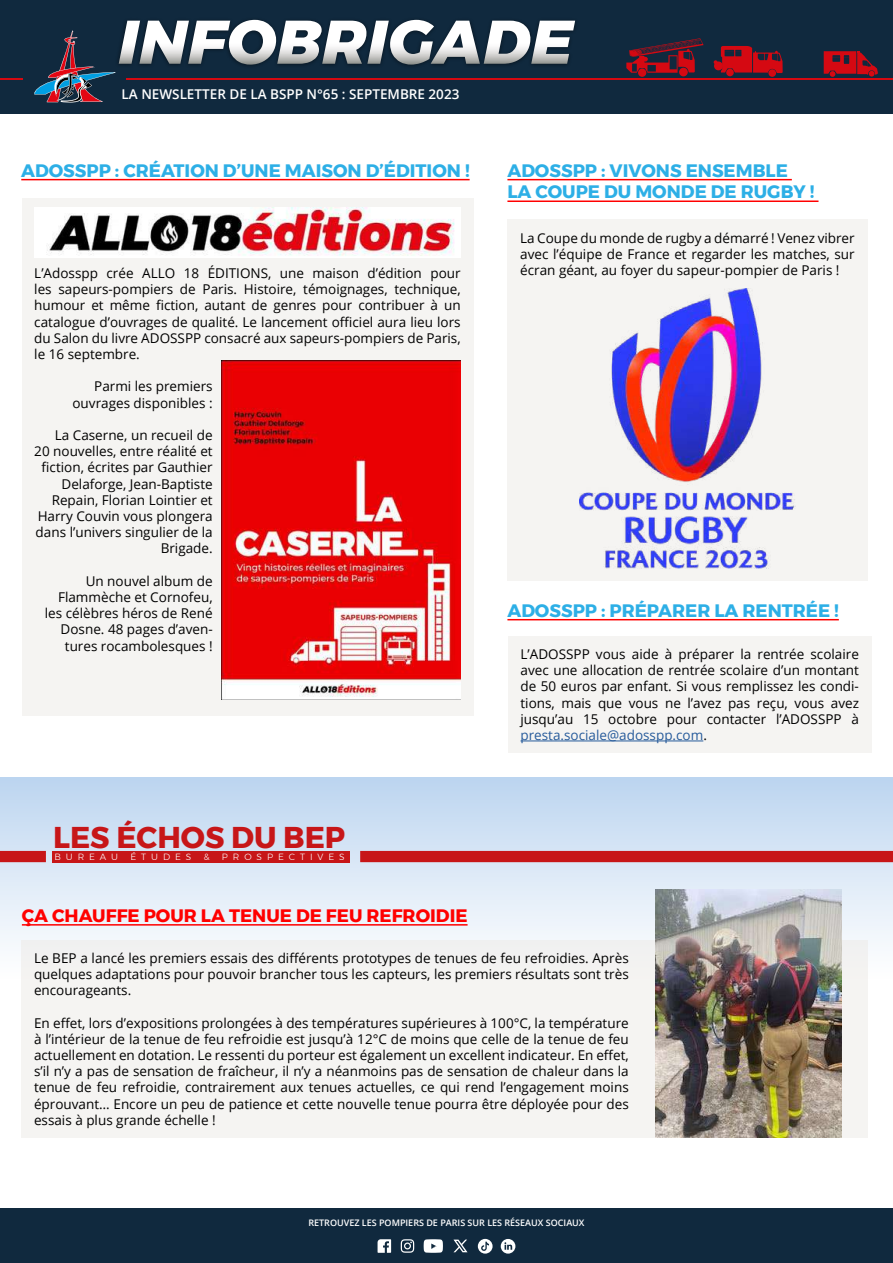
<style>
.page{position:relative;width:893px;height:1263px;background:#fff}
.page>*{position:absolute;margin:0;border:0;box-sizing:border-box;transform-origin:0 0}
.t1{font:italic 800 61.5px "Montserrat";letter-spacing:.01em;color:#fff}
.t2{font:700 30px "Montserrat";color:#c71618}
.t3{font:700 18px/21.6px "Montserrat";color:#2dafe6}
.t4{font:700 18px "Montserrat";color:#f00}
.t5{font:13.5px/16.2px "Open Sans";color:#000;text-align:justify}
.t6{font:600 13.5px "Open Sans";color:#fff}
.t7{font:600 9px "Open Sans";color:#fff}
.t8{font:300 9px "Montserrat";letter-spacing:.55em;color:#fff}
.s1{color:#275b9b}
</style>
<div class="page">
<div style="left:0;top:777px;width:893px;height:207px;background:linear-gradient(to bottom,#bcd3ee,#fffefd)"></div>
<div style="left:53px;top:851px;width:297px;height:11px;background:#c71618"></div>
<div style="left:360px;top:851px;width:533px;height:11px;background:#c71618"></div>
<div style="left:0;top:851px;width:46px;height:11px;background:#c71618"></div>
<div style="left:21px;top:940px;width:846px;height:197px;background:#f5f4f2"></div>
<div style="left:0;top:0;width:893px;height:114px;background:#10293e"></div>
<svg style="left:34px;top:31px;width:81px;height:72px"></svg>
<hr style="left:127px;top:78px;width:766px;height:2px;background:#d50911">
<hr style="left:0;top:78px;width:23px;height:2px;background:#d50911">
<div style="left:115px;top:17px;width:464px;height:52px;background:#000;opacity:.5"></div>
<svg style="left:824px;top:51px;width:54px;height:26px"></svg>
<svg style="left:714px;top:46px;width:69px;height:31px"></svg>
<svg style="left:626px;top:38px;width:78px;height:39px"></svg>
<hr style="left:22px;top:924px;width:446px;height:1px;background:#f00">
<div style="left:0;top:1208px;width:893px;height:55px;background:#10293e"></div>
<svg style="left:378px;top:1239px;width:13px;height:14px"></svg>
<svg style="left:401px;top:1239px;width:13px;height:14px"></svg>
<svg style="left:424px;top:1239px;width:19px;height:14px"></svg>
<svg style="left:478px;top:1239px;width:15px;height:14px"></svg>
<svg style="left:501px;top:1239px;width:14px;height:14px"></svg>
<svg style="left:453px;top:1239px;width:14px;height:13px"></svg>
<div style="left:508px;top:636px;width:364px;height:117px;background:#f5f4f2"></div>
<hr style="left:520px;top:741px;width:183px;height:1px;background:#275b9b">
<div style="left:22px;top:198px;width:451px;height:518px;background:#f5f4f2"></div>
<div style="left:507px;top:219px;width:360px;height:362px;background:#f5f4f2"></div>
<hr style="left:507px;top:619px;width:332px;height:1px;background:#f00">
<hr style="left:21px;top:179px;width:449px;height:1px;background:#f00">
<hr style="left:507px;top:179px;width:285px;height:1px;background:#f00">
<hr style="left:507px;top:200px;width:311px;height:2px;background:#f00">
<img style="left:655px;top:890px;width:186px;height:247px">
<img style="left:579px;top:289px;width:217px;height:279px">
<img style="left:34px;top:207px;width:427px;height:50px">
<img style="left:222px;top:361px;width:239px;height:339px">
<h1 class="t1" style="left:118px;top:-8px;width:456px">INFOBRIGADE</h1>
<p class="t6" style="left:122px;top:85px;width:339px">LA NEWSLETTER DE LA BSPP N°65 : SEPTEMBRE 2023</p>
<p class="t6" style="left:322px;top:86px;width:137px">56 NOVEMBRE 2022</p>
<h3 class="t3" style="left:21px;top:159px;width:450px">ADOSSPP : CRÉATION D’UNE MAISON D’ÉDITION !</h3>
<h3 class="t3" style="left:507px;top:159px;width:309px">ADOSSPP : VIVONS ENSEMBLE<br>LA COUPE DU MONDE DE RUGBY !</h3>
<p class="t5" style="left:34px;top:265px;width:428px">L’Adosspp crée ALLO 18 ÉDITIONS, une maison d’édition pour les sapeurs-pompiers de Paris. Histoire, témoignages, technique, humour et même fiction, autant de genres pour contribuer à un catalogue d’ouvrages de qualité. Le lancement officiel aura lieu lors du Salon du livre ADOSSPP consacré aux sapeurs-pompiers de Paris, le 16 septembre.</p>
<p class="t5" style="left:72px;top:378px;width:142px;text-align:right">Parmi les premiers ouvrages disponibles :</p>
<p class="t5" style="left:34px;top:427px;width:180px;text-align:right">La Caserne, un recueil de<br>20 nouvelles, entre réalité et fiction, écrites par Gauthier<br>Delaforge, Jean-Baptiste<br>Repain, Florian Lointier et<br>Harry Couvin vous plongera dans l’univers singulier de la<br>Brigade.</p>
<p class="t5" style="left:45px;top:572px;width:169px;text-align:right">Un nouvel album de<br>Flammèche et Cornofeu, les célèbres héros de René<br>Dosne. 48 pages d’aven&shy;tures rocambolesques !</p>
<h2 class="t2" style="left:53px;top:813px;width:294px">LES ÉCHOS DU BEP</h2>
<p class="t8" style="left:54px;top:850px;width:65px">BUREAU</p>
<p class="t8" style="left:130px;top:850px;width:62px">ÉTUDES</p>
<p class="t8" style="left:204px;top:850px;width:7px">&amp;</p>
<p class="t8" style="left:222px;top:850px;width:124px">PROSPECTIVES</p>
<h3 class="t4" style="left:22px;top:901px;width:447px">ÇA CHAUFFE POUR LA TENUE DE FEU REFROIDIE</h3>
<p class="t5" style="left:520px;top:229px;width:336px">La Coupe du monde de rugby a démarré ! Venez vibrer avec l’équipe de France et regarder les matches, sur écran géant, au foyer du sapeur-pompier de Paris !</p>
<h3 class="t3" style="left:507px;top:599px;width:333px">ADOSSPP : PRÉPARER LA RENTRÉE !</h3>
<p class="t5" style="left:520px;top:645px;width:340px">L’ADOSSPP vous aide à préparer la rentrée scolaire avec une allocation de rentrée scolaire d’un montant de 50 euros par enfant. Si vous remplissez les condi&shy;tions, mais que vous ne l’avez pas reçu, vous avez jusqu’au 15 octobre pour contacter l’ADOSSPP à <span class="s1">presta.sociale@adosspp.com</span>.</p>
<p class="t5" style="left:34px;top:949px;width:596px">Le BEP a lancé les premiers essais des différents prototypes de tenues de feu refroidies. Après quelques adaptations pour pouvoir brancher tous les capteurs, les premiers résultats sont très encourageants.</p>
<p class="t5" style="left:34px;top:1014px;width:596px">En effet, lors d’expositions prolongées à des températures supérieures à 100°C, la température à l’intérieur de la tenue de feu refroidie est jusqu’à 12°C de moins que celle de la tenue de feu actuellement en dotation. Le ressenti du porteur est également un excellent indicateur. En effet, s’il n’y a pas de sensation de fraîcheur, il n’y a néanmoins pas de sensation de chaleur dans la tenue de feu refroidie, contrairement aux tenues actuelles, ce qui rend l’engagement moins éprouvant… Encore un peu de patience et cette nouvelle tenue pourra être déployée pour des essais à plus grande échelle !</p>
<p class="t7" style="left:308px;top:1217px;width:278px">RETROUVEZ LES POMPIERS DE PARIS SUR LES RÉSEAUX SOCIAUX</p>
</div>
